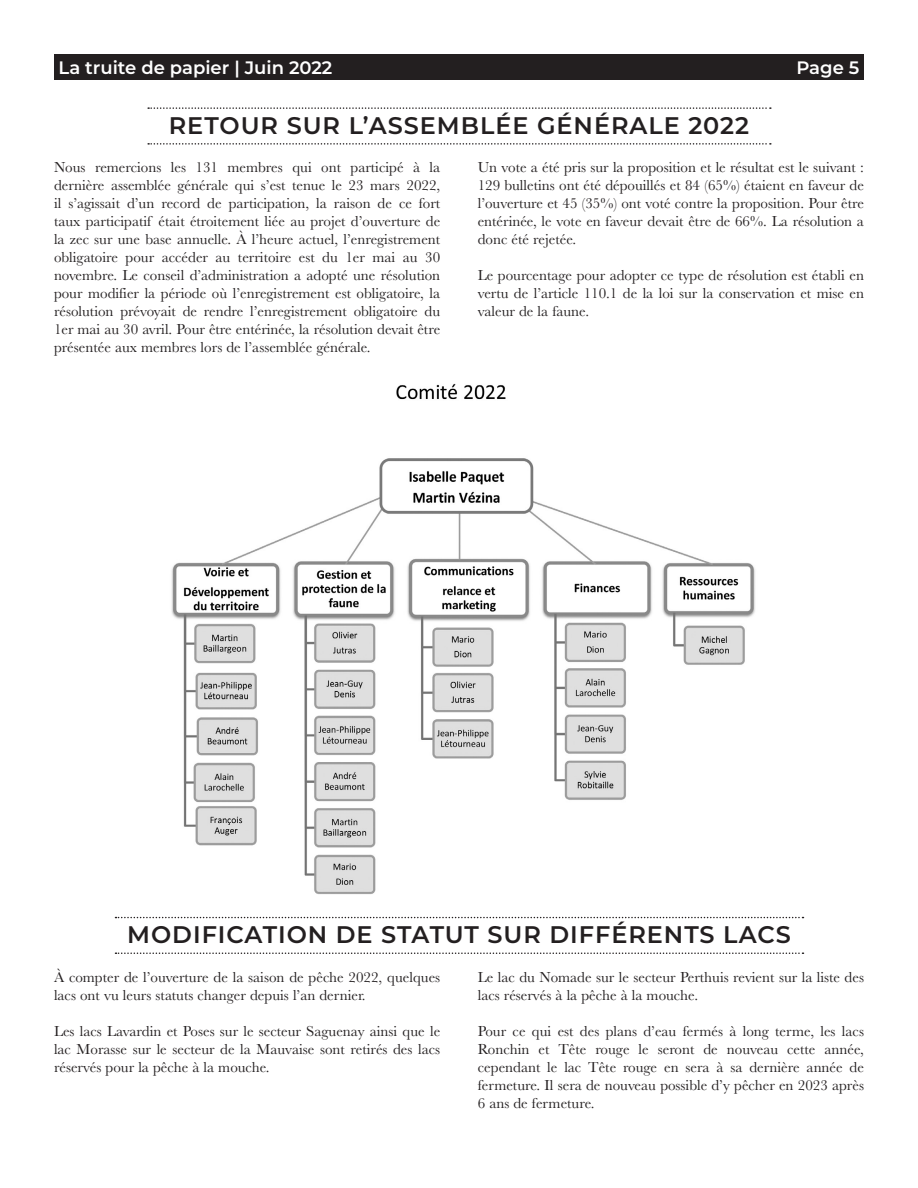
<style>
.page{position:relative;width:918px;height:1188px;background:#fff}
.page>*{position:absolute;margin:0;border:0;box-sizing:border-box;transform-origin:0 0}
.Entête{font:600 24px "Montserrat";letter-spacing:.04em;color:#231f20}
.t1{font:600 18px "Montserrat";color:#fff}
.texte_courant{font:15px/18px "Baskerville";color:#231f20;text-align:justify}
</style>
<div class="page">
<svg style="left:148px;top:107px;width:623px;height:2px"></svg>
<svg style="left:148px;top:143px;width:623px;height:2px"></svg>
<div style="left:54px;top:54px;width:810px;height:25px;background:#231f20"></div>
<img style="left:171px;top:383px;width:584px;height:511px">
<svg style="left:116px;top:917px;width:687px;height:1px"></svg>
<svg style="left:116px;top:952px;width:687px;height:2px"></svg>
<p class="t1" style="left:58px;top:54px;width:275px">La truite de papier | Juin 2022</p>
<p class="t1" style="left:797px;top:54px;width:64px">Page 5</p>
<p class="Entête" style="left:169px;top:109px;width:582px">RETOUR SUR L’ASSEMBLÉE GÉNÉRALE 2022</p>
<p class="texte_courant" style="left:54px;top:158px;width:388px">Nous remercions les 131 membres qui ont participé à la dernière assemblée générale qui s’est tenue le 23 mars 2022, il s’agissait d’un record de participation, la raison de ce fort taux participatif était étroitement liée au projet d’ouverture de la zec sur une base annuelle. À l’heure actuel, l’enregistrement obligatoire pour accéder au territoire est du 1er mai au 30 novembre. Le conseil d’administration a adopté une résolution pour modifier la période où l’enregistrement est obligatoire, la résolution prévoyait de rendre l’enregistrement obligatoire du 1er mai au 30 avril. Pour être entérinée, la résolution devait être présentée aux membres lors de l’assemblée générale.</p>
<p class="texte_courant" style="left:478px;top:158px;width:388px">Un vote a été pris sur la proposition et le résultat est le suivant :<br>129 bulletins ont été dépouillés et 84 (65%) étaient en faveur de l’ouverture et 45 (35%) ont voté contre la proposition. Pour être entérinée, le vote en faveur devait être de 66%. La résolution a donc été rejetée.</p>
<p class="texte_courant" style="left:478px;top:266px;width:388px">Le pourcentage pour adopter ce type de résolution est établi en vertu de l’article 110.1 de la loi sur la conservation et mise en valeur de la faune.</p>
<p class="Entête" style="left:127px;top:918px;width:665px">MODIFICATION DE STATUT SUR DIFFÉRENTS LACS</p>
<p class="texte_courant" style="left:54px;top:968px;width:388px">À compter de l’ouverture de la saison de pêche 2022, quelques lacs ont vu leurs statuts changer depuis l’an dernier.</p>
<p class="texte_courant" style="left:54px;top:1022px;width:388px">Les lacs Lavardin et Poses sur le secteur Saguenay ainsi que le lac Morasse sur le secteur de la Mauvaise sont retirés des lacs réservés pour la pêche à la mouche.</p>
<p class="texte_courant" style="left:478px;top:968px;width:388px">Le lac du Nomade sur le secteur Perthuis revient sur la liste des lacs réservés à la pêche à la mouche.</p>
<p class="texte_courant" style="left:478px;top:1022px;width:388px">Pour ce qui est des plans d’eau fermés à long terme, les lacs Ronchin et Tête rouge le seront de nouveau cette année, cependant le lac Tête rouge en sera à sa dernière année de fermeture. Il sera de nouveau possible d’y pêcher en 2023 après 6 ans de fermeture.</p>
</div>
